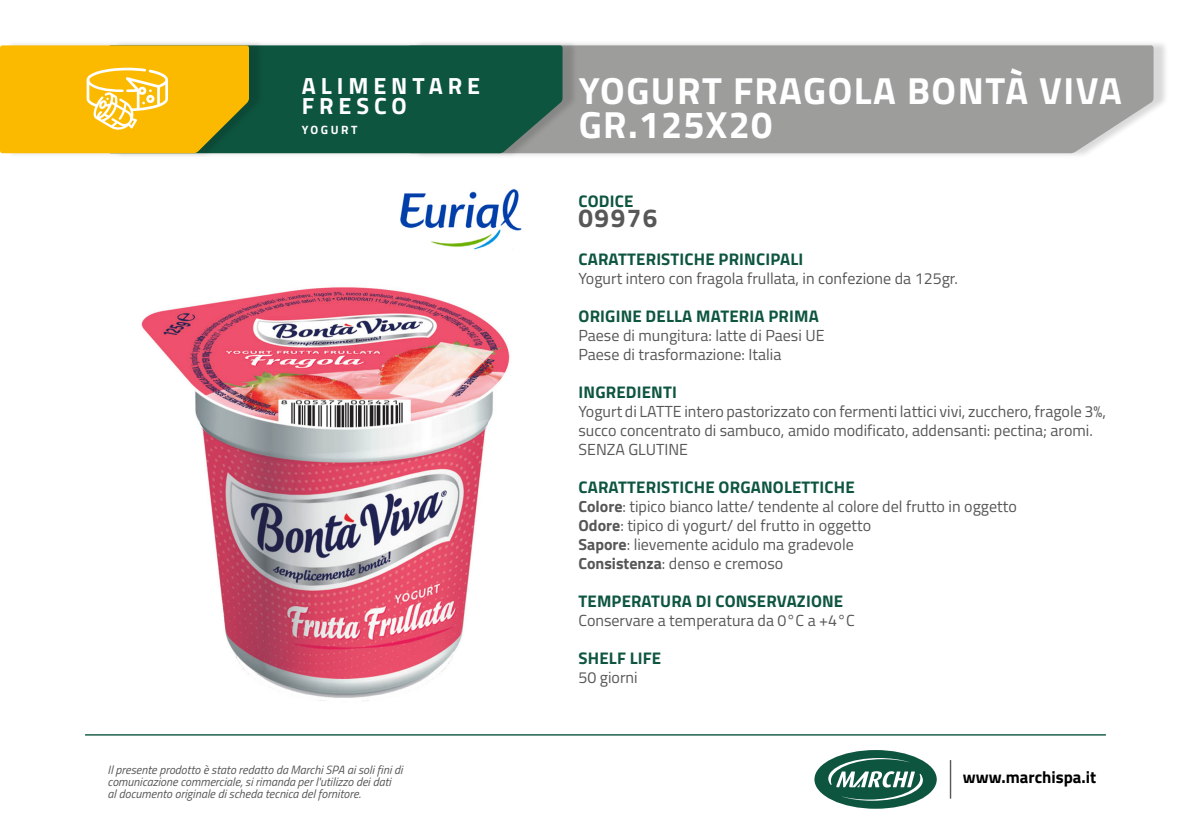
<style>
.page{position:relative;width:1191px;height:840px;background:#fff}
.page>*{position:absolute;margin:0;border:0;box-sizing:border-box;transform-origin:0 0}
.t1{font:700 37.8px/34.2px "Titillium Web";letter-spacing:.04em;color:#fff}
.t2{font:700 26px "Titillium Web";letter-spacing:.06em;color:#575756}
.t3{font:700 23.4px "Titillium Web";letter-spacing:.21em;color:#fff}
.t4{font:700 16.8px "Titillium Web";letter-spacing:.01em;color:#0e5540}
.t5{font:700 16.8px "Titillium Web";color:#000}
.t6{font:16px/19px "Titillium Web";color:#575756}
.t7{font:italic 12px/12px "Titillium Web";color:#575756}
.t8{font:700 12px "Titillium Web";letter-spacing:.21em;color:#fff}
.s1{font-weight:700}
</style>
<div class="page">
<hr style="left:949px;top:759px;width:2px;height:39px;background:#575756">
<div style="left:814px;top:749px;width:122px;height:59px;background:#0e5540;border-radius:50%"></div>
<svg style="left:828px;top:757px;width:95px;height:43px"></svg>
<hr style="left:85px;top:733px;width:1021px;height:2px;background:#0e5540">
<div style="left:413px;top:40px;width:756px;height:119px;background:#000;opacity:.15"></div>
<div style="left:578px;top:45px;width:575px;height:108px;background:#9d9d9c"></div>
<div style="left:113px;top:40px;width:465px;height:119px;background:#000;opacity:.15"></div>
<div style="left:265px;top:45px;width:297px;height:108px;background:#0e5540"></div>
<div style="left:5px;top:40px;width:260px;height:119px;background:#000;opacity:.15"></div>
<svg style="left:0;top:45px;width:249px;height:108px;background:#efb811"></svg>
<img style="left:141px;top:287px;width:369px;height:414px">
<img style="left:400px;top:189px;width:122px;height:61px">
<p class="t3" style="left:302px;top:68px;width:180px">ALIMENTARE</p>
<p class="t3" style="left:302px;top:88px;width:107px">FRESCO</p>
<p class="t8" style="left:302px;top:121px;width:57px">YOGURT</p>
<p class="t7" style="left:108px;top:762px;width:296px">Il presente prodotto è stato redatto da Marchi SPA ai soli fini di comunicazione commerciale, si rimanda per l'utilizzo dei dati<br>al documento originale di scheda tecnica del fornitore.</p>
<p class="t1" style="left:578px;top:71px;width:545px">YOGURT FRAGOLA BONTÀ VIVA<br>GR.125X20</p>
<p class="t4" style="left:578px;top:188px;width:56px">CODICE</p>
<p class="t2" style="left:578px;top:198px;width:81px">09976</p>
<p class="t4" style="left:578px;top:246px;width:226px">CARATTERISTICHE PRINCIPALI</p>
<p class="t6" style="left:578px;top:268px;width:381px">Yogurt intero con fragola frullata, in confezione da 125gr.</p>
<p class="t4" style="left:578px;top:303px;width:242px">ORIGINE DELLA MATERIA PRIMA</p>
<p class="t6" style="left:578px;top:325px;width:248px">Paese di mungitura: latte di Paesi UE</p>
<p class="t6" style="left:578px;top:344px;width:204px">Paese di trasformazione: Italia</p>
<p class="t4" style="left:578px;top:379px;width:100px">INGREDIENTI</p>
<p class="t6" style="left:578px;top:401px;width:529px">Yogurt di LATTE intero pastorizzato con fermenti lattici vivi, zucchero, fragole 3%, succo concentrato di sambuco, amido modificato, addensanti: pectina; aromi.</p>
<p class="t6" style="left:578px;top:439px;width:111px">SENZA GLUTINE</p>
<p class="t4" style="left:578px;top:474px;width:278px">CARATTERISTICHE ORGANOLETTICHE</p>
<p class="t6" style="left:578px;top:496px;width:440px"><span class="s1">Colore</span>: tipico bianco latte/ tendente al colore del frutto in oggetto</p>
<p class="t6" style="left:578px;top:515px;width:294px"><span class="s1">Odore</span>: tipico di yogurt/ del frutto in oggetto</p>
<p class="t6" style="left:578px;top:534px;width:277px"><span class="s1">Sapore</span>: lievemente acidulo ma gradevole</p>
<p class="t6" style="left:578px;top:553px;width:206px"><span class="s1">Consistenza</span>: denso e cremoso</p>
<p class="t4" style="left:578px;top:588px;width:266px">TEMPERATURA DI CONSERVAZIONE</p>
<p class="t6" style="left:578px;top:610px;width:278px">Conservare a temperatura da 0°C a +4°C</p>
<p class="t4" style="left:578px;top:645px;width:84px">SHELF LIFE</p>
<p class="t6" style="left:578px;top:667px;width:61px">50 giorni</p>
<p class="t5" style="left:963px;top:764px;width:135px">www.marchispa.it</p>
</div>
